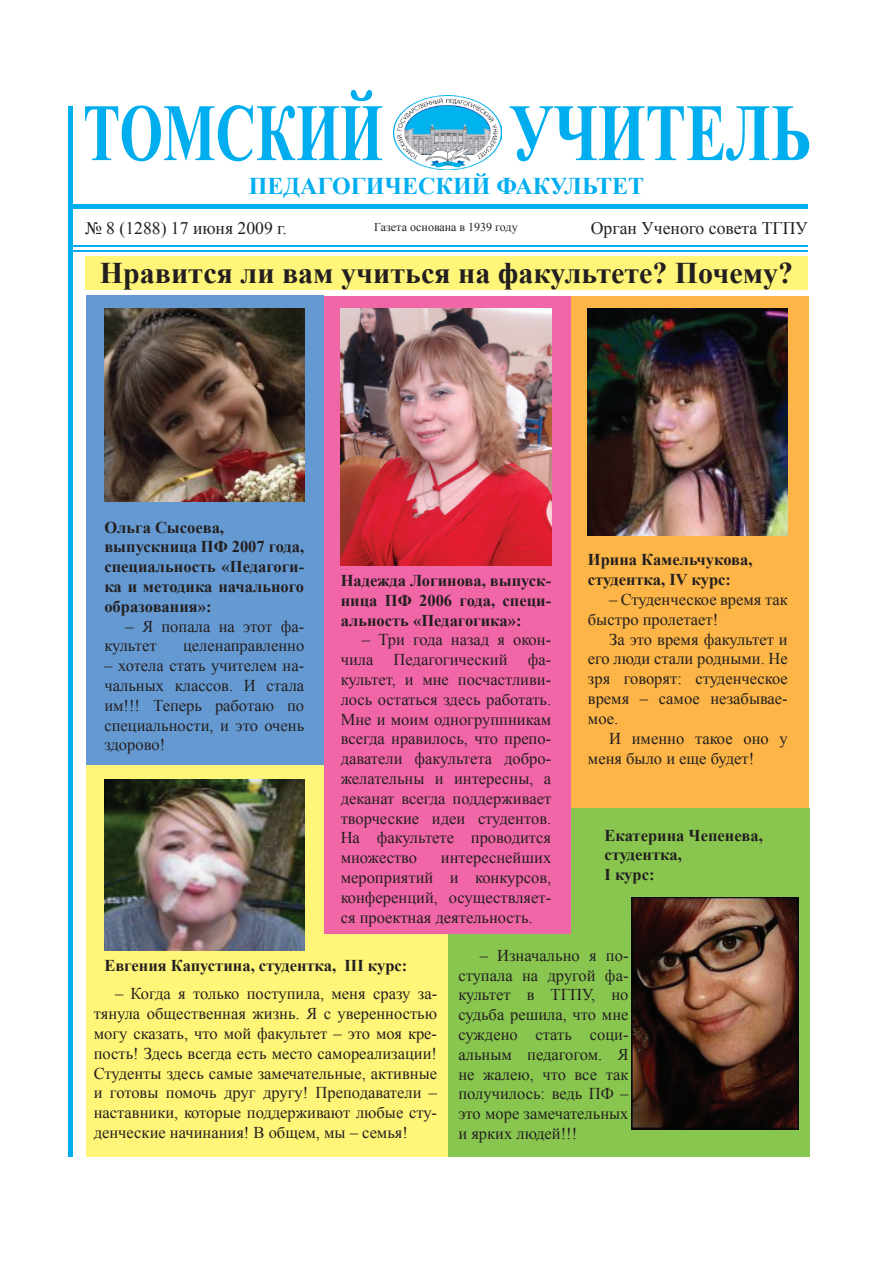
<style>
.page{position:relative;width:893px;height:1263px;background:#fff}
.page>*{position:absolute;margin:0;border:0;box-sizing:border-box;transform-origin:0 0}
.t1{font:700 30px "Times New Roman";color:#231f20}
.t2{font:700 24px "Times New Roman";color:#00aeef}
.t3{font:17.7px "Times New Roman";color:#231f20}
.t4{font:16.5px/19.8px "Times New Roman";color:#231f20;text-align:justify}
.t5{font:700 16.5px/19.8px "Times New Roman";color:#231f20}
.t6{font:12px "Times New Roman";color:#231f20}
</style>
<div class="page">
<div style="left:85px;top:256px;width:723px;height:33px;background:#fff578"></div>
<img style="left:394px;top:96px;width:108px;height:73px">
<div style="left:68px;top:204px;width:740px;height:5px;background:#00aeef"></div>
<hr style="left:68px;top:246px;width:740px;height:1px;background:#00aeef">
<hr style="left:68px;top:250px;width:740px;height:1px;background:#00aeef">
<hr style="left:68px;top:106px;width:4px;height:1051px;background:#00aeef">
<svg style="left:85px;top:90px;width:297px;height:71px"></svg>
<svg style="left:509px;top:106px;width:300px;height:55px"></svg>
<div style="left:86px;top:765px;width:362px;height:392px;background:#fff578"></div>
<div style="left:571px;top:296px;width:238px;height:513px;background:#fcb546"></div>
<div style="left:448px;top:809px;width:361px;height:348px;background:#89c650"></div>
<div style="left:324px;top:296px;width:247px;height:638px;background:#f166a7"></div>
<div style="left:86px;top:296px;width:238px;height:469px;background:#6599d1"></div>
<img style="left:104px;top:780px;width:200px;height:171px">
<img style="left:631px;top:898px;width:168px;height:231px">
<img style="left:588px;top:309px;width:200px;height:226px">
<img style="left:341px;top:309px;width:211px;height:256px">
<img style="left:104px;top:309px;width:200px;height:192px">
<h2 class="t2" style="left:249px;top:170px;width:397px">ПЕДАГОГИЧЕСКИЙ ФАКУЛЬТЕТ</h2>
<p class="t3" style="left:85px;top:217px;width:203px">№ 8 (1288) 17 июня 2009 г.</p>
<p class="t6" style="left:374px;top:218px;width:145px">Газета основана в 1939 году</p>
<p class="t3" style="left:591px;top:217px;width:219px">Орган Ученого совета ТГПУ</p>
<h1 class="t1" style="left:100px;top:252px;width:695px">Нравится ли вам учиться на факультете? Почему?</h1>
<p class="t5" style="left:104px;top:517px;width:201px">Ольга Сысоева, выпускница ПФ 2007 года, специальность «Педагоги&shy;ка и методика начального образования»:</p>
<p class="t4" style="left:104px;top:616px;width:201px;text-indent:21px">– Я попала на этот фа&shy;культет</p>
<p class="t4" style="left:183px;top:636px;width:123px">целенаправленно</p>
<p class="t4" style="left:104px;top:655px;width:201px">– хотела стать учителем на&shy;чальных классов. И стала им!!! Теперь работаю по специальности, и это очень здорово!</p>
<p class="t5" style="left:341px;top:570px;width:212px;text-align:justify">Надежда Логинова, выпуск&shy;ница ПФ 2006 года, специ&shy;альность «Педагогика»:</p>
<p class="t4" style="left:341px;top:630px;width:212px;text-indent:21px">– Три года назад я окон&shy;чила Педагогический фа&shy;культет, и мне посчастливи&shy;лось остаться здесь работать.<br>Мне и моим одногруппникам всегда нравилось, что препо&shy;даватели факультета добро&shy;желательны и интересны, а деканат всегда поддерживает творческие идеи студентов.<br>На факультете проводится множество</p>
<p class="t4" style="left:341px;top:847px;width:212px;text-indent:100px">интереснейших мероприятий и конкурсов, конференций, осуществляет&shy;ся проектная деятельность.</p>
<p class="t5" style="left:588px;top:550px;width:166px">Ирина Камельчукова, студентка, IV курс:</p>
<p class="t4" style="left:588px;top:589px;width:201px;text-indent:21px">– Студенческое время так быстро пролетает!</p>
<p class="t4" style="left:588px;top:629px;width:201px;text-indent:21px">За это время факультет и его люди стали родными. Не зря говорят: студенческое время – самое незабывае&shy;мое.</p>
<p class="t4" style="left:588px;top:728px;width:201px;text-indent:21px">И именно такое оно у меня было и еще будет!</p>
<p class="t5" style="left:604px;top:825px;width:160px">Екатерина Чепенева, студентка,<br>I курс:</p>
<p class="t5" style="left:104px;top:955px;width:305px">Евгения Капустина, студентка, III курс:</p>
<p class="t4" style="left:94px;top:984px;width:345px;text-indent:21px">– Когда я только поступила, меня сразу за&shy;тянула общественная жизнь. Я с уверенностью могу сказать, что мой факультет – это моя кре&shy;пость! Здесь всегда есть место самореализации!<br>Студенты здесь самые замечательные, активные и готовы помочь друг другу! Преподаватели – наставники, которые поддерживают любые сту&shy;денческие начинания! В общем, мы – семья!</p>
<p class="t4" style="left:458px;top:945px;width:172px;text-indent:21px">– Изначально я по&shy;ступала на другой фа&shy;культет в ТГПУ, но судьба решила, что мне суждено стать соци&shy;альным педагогом. Я не жалею, что все так получилось: ведь ПФ – это море замечательных и ярких людей!!!</p>
</div>
